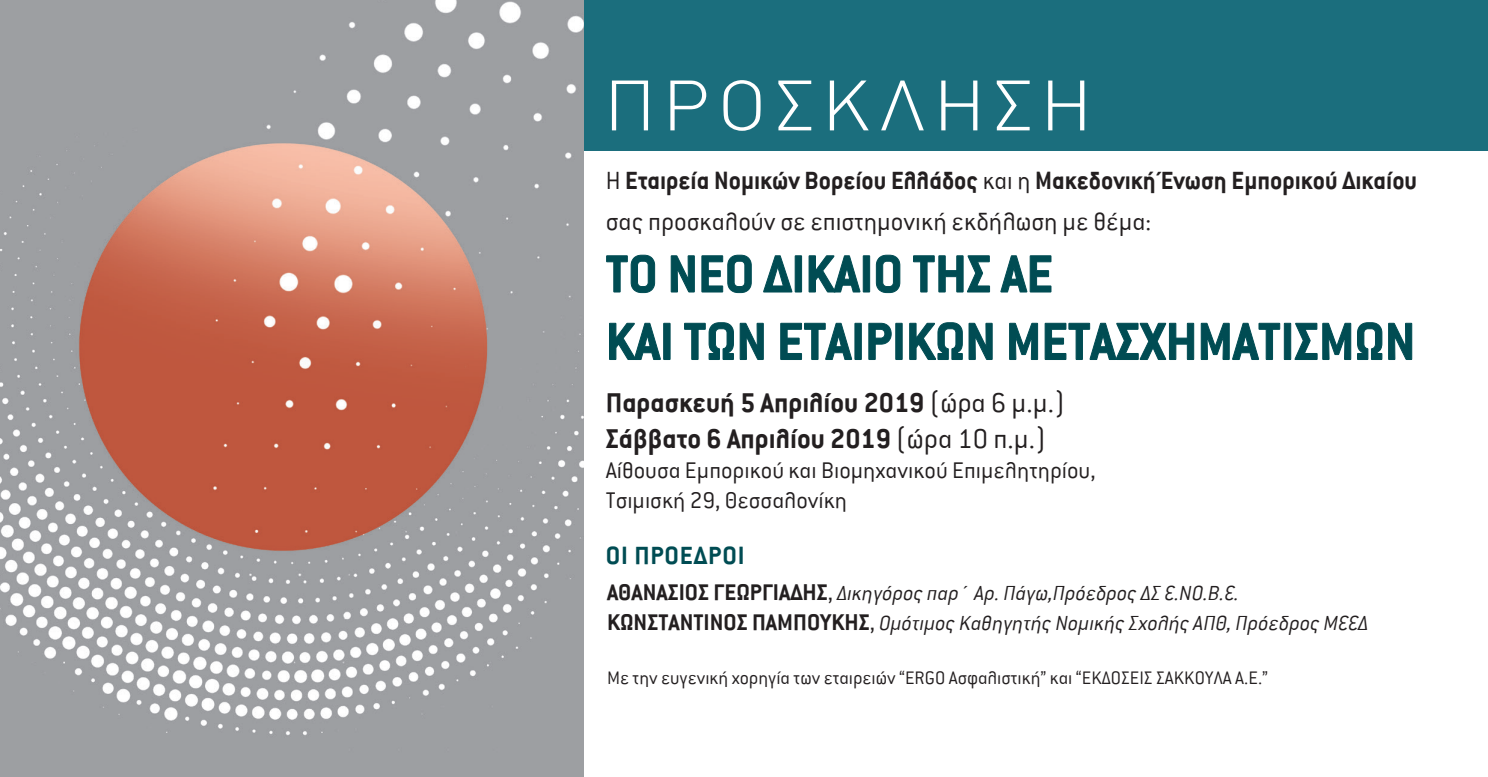
<style>
.page{position:relative;width:1488px;height:777px;background:#fff}
.page>*{position:absolute;margin:0;border:0;box-sizing:border-box;transform-origin:0 0}
.t1{font:300 70px "CF Din";letter-spacing:.13em;color:#fff;scale:1.1 1}
.t2{font:700 57.5px/67.5px "Conduit TT";color:#004c53}
.t3{font:700 30px/36px "Conduit TT";color:#231f20}
.t4{font:700 27.5px/41.8px "Conduit TT";color:#231f20}
.t5{font:700 27.5px "Conduit TT";letter-spacing:.03em;color:#004c53}
.t6{font:300 25px/30px "Conduit TT";color:#231f20}
.t7{font:italic 300 22.5px/30px "Conduit TT";color:#231f20}
.t8{font:300 20px "Conduit TT";color:#231f20}
.s1{font-weight:300}
.s2{font-weight:700;font-style:normal;font-size:25px}
.s3{font-style:normal;font-size:25px}
</style>
<div class="page">
<div style="left:0;top:0;width:1487px;height:150px;background:#1b6e7d"></div>
<svg style="left:606px;top:254px;width:49px;height:39px"></svg>
<svg style="left:670px;top:255px;width:25px;height:38px"></svg>
<svg style="left:701px;top:254px;width:51px;height:39px"></svg>
<svg style="left:763px;top:255px;width:30px;height:38px"></svg>
<div style="left:795px;top:255px;width:7px;height:37px;border:1px solid #004c53"></div>
<svg style="left:808px;top:255px;width:53px;height:38px"></svg>
<div style="left:863px;top:255px;width:7px;height:37px;border:1px solid #004c53"></div>
<svg style="left:875px;top:254px;width:25px;height:39px"></svg>
<svg style="left:913px;top:255px;width:77px;height:38px"></svg>
<svg style="left:1000px;top:255px;width:51px;height:38px"></svg>
<svg style="left:609px;top:322px;width:52px;height:38px"></svg>
<div style="left:663px;top:323px;width:7px;height:37px;border:1px solid #004c53"></div>
<svg style="left:684px;top:322px;width:80px;height:38px"></svg>
<svg style="left:780px;top:322px;width:72px;height:38px"></svg>
<div style="left:854px;top:323px;width:7px;height:37px;border:1px solid #004c53"></div>
<svg style="left:868px;top:322px;width:24px;height:38px"></svg>
<div style="left:895px;top:323px;width:7px;height:37px;border:1px solid #004c53"></div>
<svg style="left:909px;top:322px;width:84px;height:38px"></svg>
<svg style="left:1009px;top:322px;width:29px;height:38px"></svg>
<svg style="left:1044px;top:322px;width:150px;height:38px"></svg>
<svg style="left:1200px;top:322px;width:80px;height:38px"></svg>
<div style="left:1284px;top:323px;width:7px;height:37px;border:1px solid #004c53"></div>
<svg style="left:1294px;top:322px;width:118px;height:38px"></svg>
<img style="left:0;top:0;width:584px;height:777px">
<h1 class="t1" style="left:606px;top:68px;width:442px">ΠΡΌΣΚΛΗΣΗ</h1>
<p class="t4" style="left:606px;top:159px;width:813px"><span class="s1">Η</span> Εταιρεία Νομικών Βορείου Ελλάδος <span class="s1">και η</span> Μακεδονική Ένωση Εμπορικού Δικαίου <span class="s1">σας προσκαλούν σε επιστημονική εκδήλωση με θέμα:</span></p>
<h2 class="t2" style="left:606px;top:240px;width:811px">ΤΟ ΝΕΟ ΔΙΚΑΙΟ ΤΗΣ ΑΕ<br>ΚΑΙ ΤΩΝ ΕΤΑΙΡΙΚΩΝ ΜΕΤΑΣΧΗΜΑΤΙΣΜΩΝ</h2>
<h3 class="t3" style="left:606px;top:385px;width:460px">Παρασκευή 5 Απριλίου 2019 <span class="s1">(ώρα 6 μ.μ.)<br></span>Σάββατο 6 Απριλίου 2019 <span class="s1">(ώρα 10 π.μ.)</span></h3>
<p class="t6" style="left:606px;top:456px;width:491px">Αίθουσα Εμπορικού και Βιομηχανικού Επιμελητηρίου,<br>Τσιμισκή 29, Θεσσαλονίκη</p>
<p class="t5" style="left:606px;top:541px;width:140px">ΟΙ ΠΡΟΕΔΡΟΙ</p>
<p class="t7" style="left:607px;top:578px;width:763px"><span class="s2">ΑΘΑΝΆΣΙΟΣ ΓΕΩΡΓΙΆΔΗΣ</span><span class="s3">,</span> Δικηγόρος παρ΄ Αρ. Πάγω,Πρόεδρος ΔΣ Ε.ΝΟ.Β.Ε.<br><span class="s2">ΚΩΝΣΤΑΝΤΊΝΟΣ ΠΑΜΠΟΎΚΗΣ</span><span class="s3">,</span> Ομότιμος Καθηγητής Νομικής Σχολής ΑΠΘ, Πρόεδρος ΜΕΕΔ</p>
<p class="t8" style="left:607px;top:667px;width:662px">Με την ευγενική χορηγία των εταιρειών “ERGO Ασφαλιστική” και “ΕΚΔΟΣΕΙΣ ΣΑΚΚΟΥΛΑ Α.Ε.”</p>
</div>
